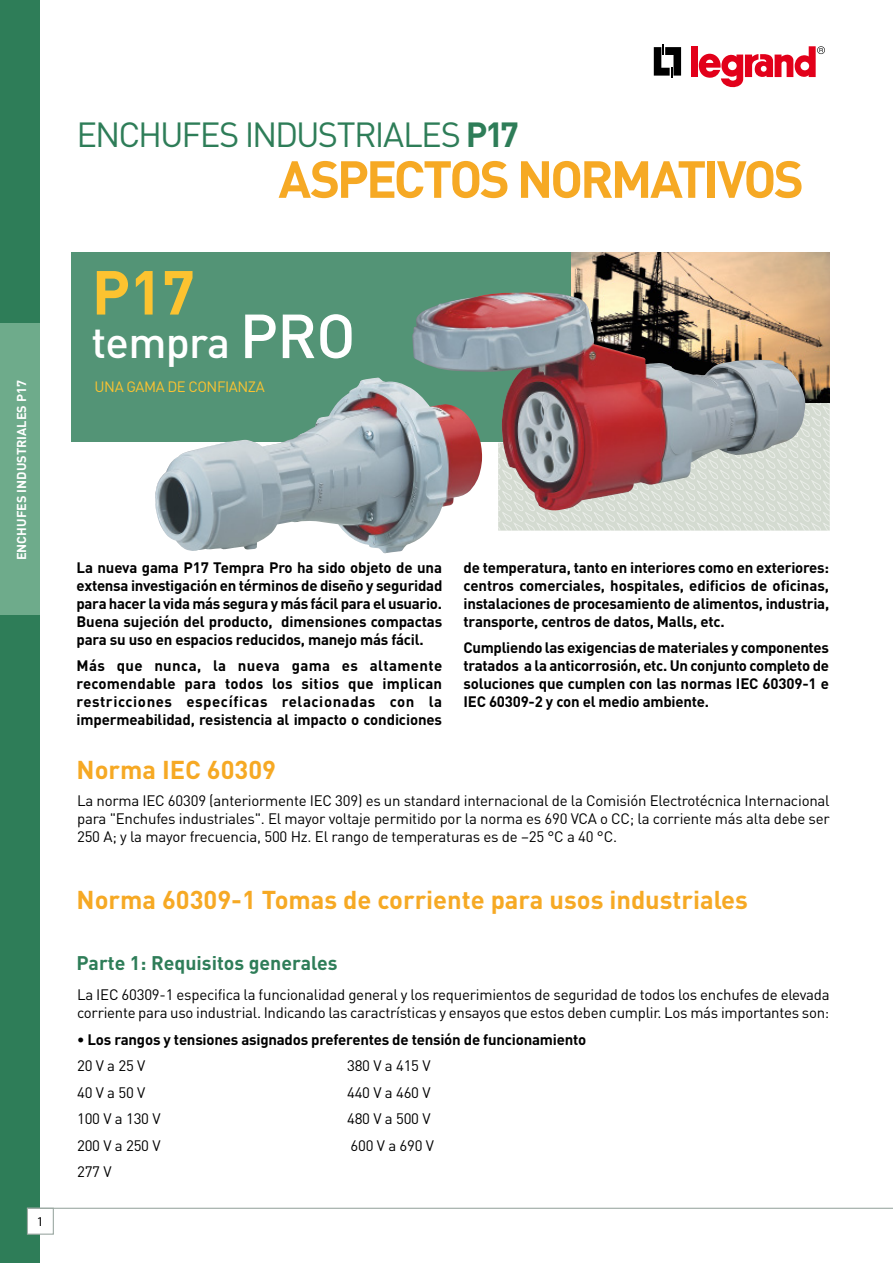
<style>
.page{position:relative;width:893px;height:1263px;background:#fff}
.page>*{position:absolute;margin:0;border:0;box-sizing:border-box;transform-origin:0 0}
.t1{font:700 61.2px "DIN Pro";color:#fcc330}
.t2{font:700 51.3px "DIN Pro";letter-spacing:-.06em;color:#f6a924}
.t3{font:500 43.5px "DIN Pro";letter-spacing:-.015em;color:#fff}
.t4{font:34.5px "DIN Pro";letter-spacing:-.055em;color:#2e7d58}
.t5{font:700 25.5px "DIN Pro";color:#f6a924}
.t6{font:700 19.5px "DIN Pro";color:#2e7d58}
.t7{font:700 15px/18px "DIN Pro";letter-spacing:-.015em;color:#000;text-align:justify}
.t8{font:15px/18px "DIN Pro";letter-spacing:-.015em;color:#000;text-align:justify}
.t9{font:14.85px "DIN Pro";letter-spacing:-.03em;color:#fcc330}
.t10{font:13.5px "Myriad Pro";color:#000}
.t11{font:700 12.75px "DIN Pro";color:#fff}
.s1{font-weight:700}
.s2{font-size:61.2px}
</style>
<div class="page">
<div style="left:0;top:0;width:40px;height:1263px;background:#2e7d58"></div>
<div style="left:0;top:323px;width:40px;height:291px;background:#6eab8b"></div>
<div style="left:27px;top:1208px;width:27px;height:27px;background:#fff;border:1px solid #9ca9a3"></div>
<hr style="left:27px;top:1208px;width:866px;height:1px;background:#9ca9a3">
<svg style="left:654px;top:45px;width:27px;height:33px"></svg>
<div style="left:691px;top:46px;width:7px;height:31px;background:#e2001a"></div>
<svg style="left:699px;top:46px;width:126px;height:42px"></svg>
<svg style="left:498px;top:316px;width:332px;height:215px"></svg>
<div style="left:71px;top:253px;width:500px;height:189px;background:#539476"></div>
<img style="left:571px;top:253px;width:258px;height:150px">
<img style="left:412px;top:292px;width:393px;height:219px">
<img style="left:155px;top:377px;width:327px;height:176px">
<p class="t11" style="left:13px;top:560px;width:182px;rotate:-90deg">ENCHUFES INDUSTRIALES P17</p>
<p class="t10" style="left:37px;top:1213px;width:8px">1</p>
<h3 class="t4" style="left:77px;top:112px;width:444px">ENCHUFES INDUSTRIALES <span class="s1">P17</span></h3>
<h2 class="t2" style="left:278px;top:144px;width:527px">ASPECTOS NORMATIVOS</h2>
<h1 class="t1" style="left:92px;top:251px;width:105px">P17</h1>
<h3 class="t3" style="left:91px;top:313px;width:266px">tempra <span class="s2">PRO</span></h3>
<p class="t9" style="left:95px;top:376px;width:172px">UNA GAMA DE CONFIANZA</p>
<p class="t7" style="left:77px;top:558px;width:367px">La nueva gama P17 Tempra Pro ha sido objeto de una extensa investigación en términos de diseño y seguridad para hacer la vida más segura y más fácil para el usuario.<br>Buena sujeción del producto, dimensiones compactas para su uso en espacios reducidos, manejo más fácil.</p>
<p class="t7" style="left:77px;top:656px;width:367px">Más que nunca, la nueva gama es altamente recomendable para todos los sitios que implican restricciones específicas relacionadas con la impermeabilidad, resistencia al impacto o condiciones</p>
<h3 class="t5" style="left:77px;top:752px;width:201px">Norma IEC 60309</h3>
<p class="t7" style="left:463px;top:558px;width:367px">de temperatura, tanto en interiores como en exteriores: centros comerciales, hospitales, edificios de oficinas, instalaciones de procesamiento de alimentos, industria, transporte, centros de datos, Malls, etc.</p>
<p class="t7" style="left:463px;top:638px;width:367px">Cumpliendo las exigencias de materiales y componentes tratados a la anticorrosión, etc. Un conjunto completo de soluciones que cumplen con las normas IEC 60309-1 e IEC 60309-2 y con el medio ambiente.</p>
<p class="t8" style="left:77px;top:791px;width:754px">La norma IEC 60309 (anteriormente IEC 309) es un standard internacional de la Comisión Electrotécnica Internacional para "Enchufes industriales". El mayor voltaje permitido por la norma es 690 VCA o CC; la corriente más alta debe ser 250 A; y la mayor frecuencia, 500 Hz. El rango de temperaturas es de −25 °C a 40 °C.</p>
<h3 class="t5" style="left:77px;top:882px;width:673px">Norma 60309-1 Tomas de corriente para usos industriales</h3>
<h3 class="t6" style="left:77px;top:949px;width:262px">Parte 1: Requisitos generales</h3>
<p class="t8" style="left:77px;top:985px;width:754px">La IEC 60309-1 especifica la funcionalidad general y los requerimientos de seguridad de todos los enchufes de elevada corriente para uso industrial. Indicando las caractrísticas y ensayos que estos deben cumplir. Los más importantes son:</p>
<p class="t7" style="left:77px;top:1030px;width:511px">• Los rangos y tensiones asignados preferentes de tensión de funcionamiento</p>
<p class="t8" style="left:77px;top:1056px;width:70px">20 V a 25 V</p>
<p class="t8" style="left:347px;top:1056px;width:85px">380 V a 415 V</p>
<p class="t8" style="left:77px;top:1083px;width:70px">40 V a 50 V</p>
<p class="t8" style="left:347px;top:1083px;width:85px">440 V a 460 V</p>
<p class="t8" style="left:77px;top:1109px;width:85px">100 V a 130 V</p>
<p class="t8" style="left:347px;top:1109px;width:85px">480 V a 500 V</p>
<p class="t8" style="left:77px;top:1136px;width:85px">200 V a 250 V</p>
<p class="t8" style="left:351px;top:1136px;width:85px">600 V a 690 V</p>
<p class="t8" style="left:77px;top:1162px;width:36px">277 V</p>
</div>
